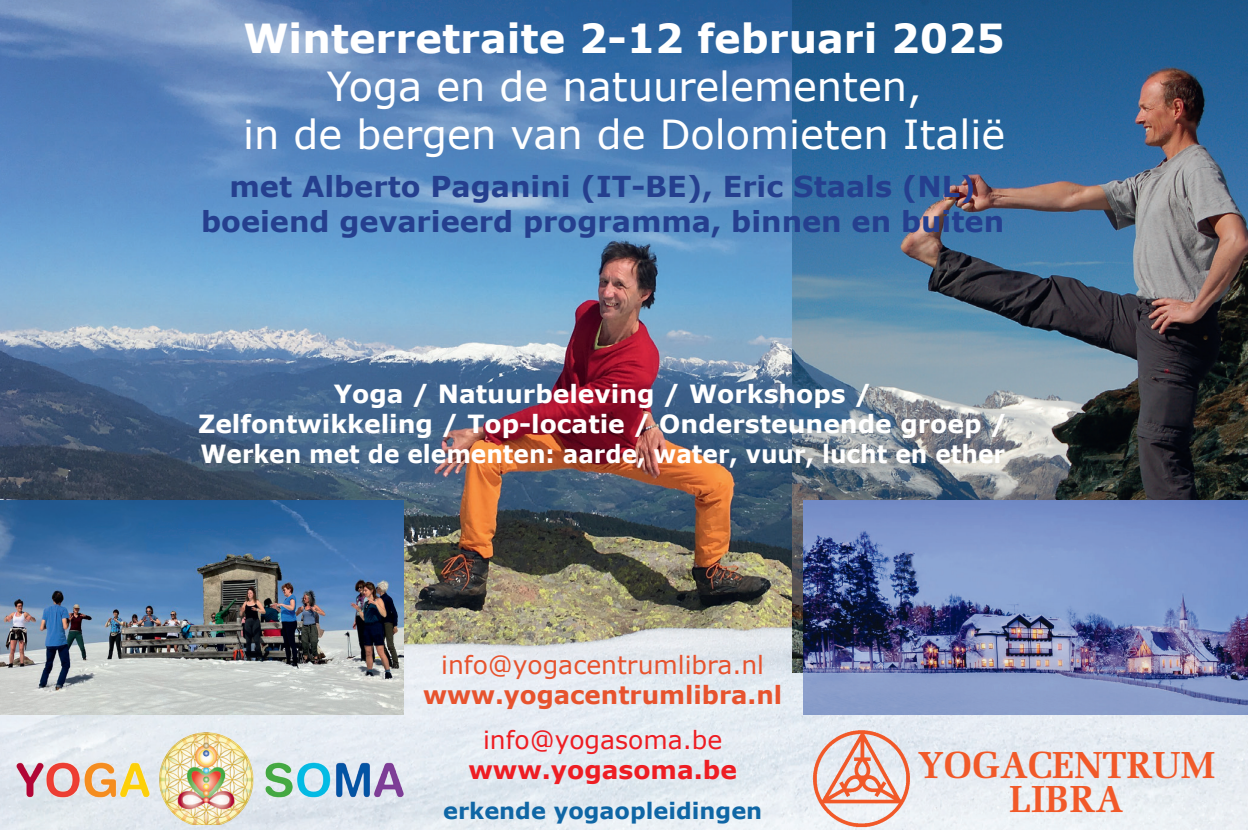
<style>
.page{position:relative;width:1248px;height:830px;background:#fff}
.page>*{position:absolute;margin:0;border:0;box-sizing:border-box;transform-origin:0 0}
.t1{font:40px/48px "Verdana";color:#fff;text-align:center}
.t2{font:700 40px "Verdana";color:#fff}
.t3{font:700 37.5px/33.5px "Melior";color:#f15929;text-align:center;scale:.96 1}
.t4{font:700 28.75px/34.5px "Verdana";color:#253f8e;text-align:center}
.t5{font:700 25px/30px "Verdana";color:#fff;text-align:center}
.t6{font:25px "Verdana";color:#e7532e}
.t7{font:700 25px "Verdana";color:#e7532e}
.t8{font:25px "Verdana";color:#ee1d23}
.t9{font:700 25px "Verdana";color:#ee1d23}
.t10{font:700 22.5px "Verdana";color:#0f66a5}
</style>
<div class="page">
<img style="left:0;top:0;width:1247px;height:829px">
<img style="left:792px;top:0;width:455px;height:671px">
<img style="left:16px;top:732px;width:388px;height:91px">
<img style="left:812px;top:729px;width:98px;height:98px">
<img style="left:0;top:500px;width:403px;height:213px">
<img style="left:803px;top:500px;width:444px;height:213px">
<h1 class="t2" style="left:243px;top:13px;width:763px">Winterretraite 2-12 februari 2025</h1>
<h1 class="t1" style="left:243px;top:63px;width:763px">Yoga en de natuurelementen,<br>in de bergen van de Dolomieten Italië</h1>
<p class="t4" style="left:201px;top:169px;width:804px">met Alberto Paganini (IT-BE), Eric Staals (NL) boeiend gevarieerd programma, binnen en buiten</p>
<p class="t5" style="left:198px;top:379px;width:810px">Yoga / Natuurbeleving / Workshops /<br>Zelfontwikkeling / Top-locatie / Ondersteunende groep /<br>Werken met de elementen: aarde, water, vuur, lucht en ether</p>
<p class="t6" style="left:441px;top:648px;width:324px">info@yogacentrumlibra.nl</p>
<p class="t7" style="left:423px;top:678px;width:361px">www.yogacentrumlibra.nl</p>
<p class="t8" style="left:483px;top:723px;width:241px">info@yogasoma.be</p>
<p class="t9" style="left:468px;top:753px;width:270px">www.yogasoma.be</p>
<p class="t10" style="left:443px;top:795px;width:321px">erkende yogaopleidingen</p>
<h2 class="t3" style="left:917px;top:747px;width:311px">YOGACENTRUM<br>LIBRA</h2>
</div>
